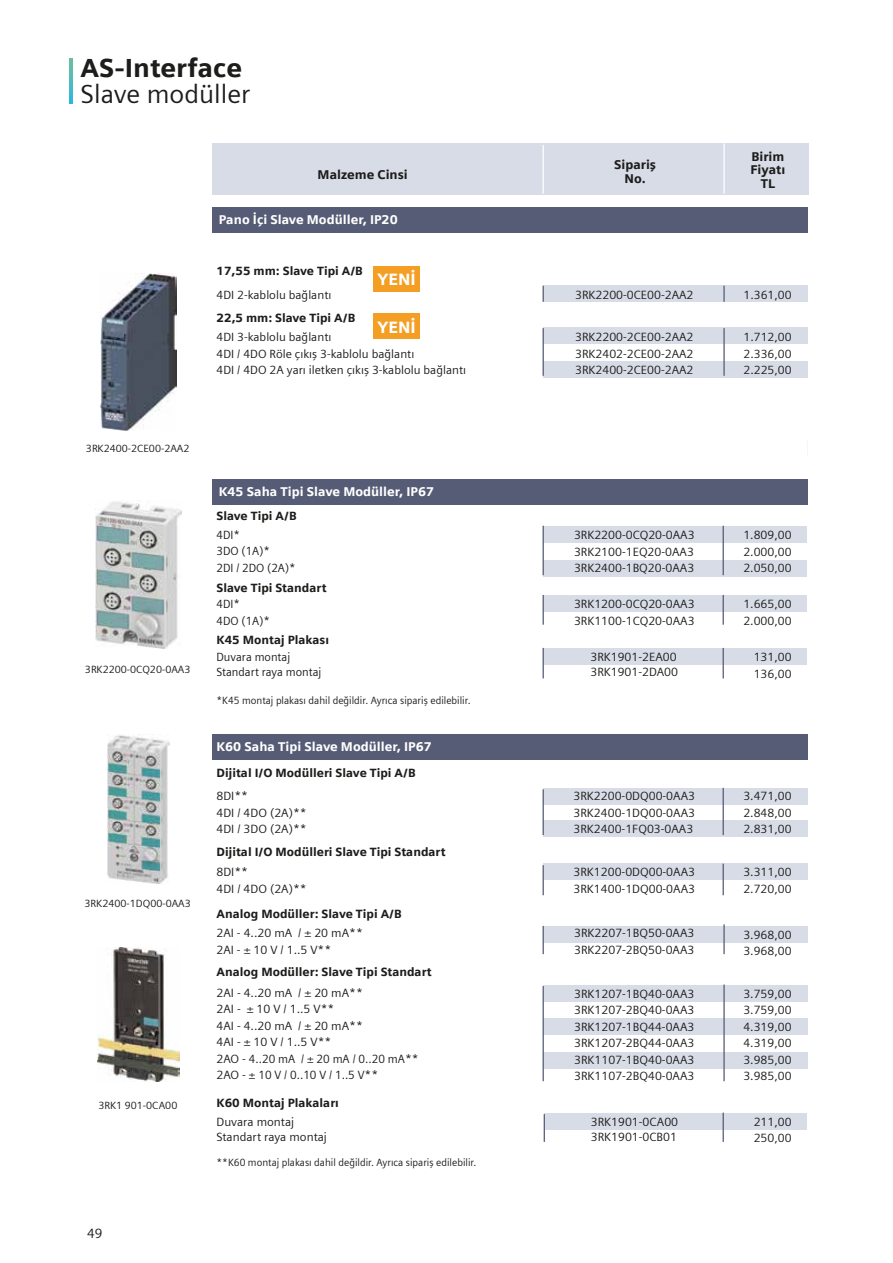
<style>
.page{position:relative;width:893px;height:1263px;background:#fff}
.page>*{position:absolute;margin:0;border:0;box-sizing:border-box;transform-origin:0 0}
.t1{font:26.25px "Siemens Sans";color:#1d1d1b}
.t2{font:900 26.25px "Siemens Sans";color:#1d1d1b}
.t3{font:900 16.5px "Siemens Sans";color:#fff}
.t4{font:13.5px "Siemens Sans";color:#1d1d1b}
.t5{font:900 12.75px "Siemens Sans";color:#fff}
.t6{font:900 12.75px/13.5px "Siemens Sans";color:#1d1d1b;text-align:center}
.t7{font:12px/16.5px "Siemens Sans";color:#1d1d1b}
.t8{font:900 12px "Siemens Sans";color:#1d1d1b}
.t9{font:11.85px/16.4px "Siemens Sans";color:#1d1d1b}
.t10{font:11.85px/16.4px "Siemens Sans";color:#1d1d1b;scale:.96 1}
.t11{font:10.5px "Siemens Sans";color:#1d1d1b;scale:.96 1}
.t12{font:10.5px "Siemens Sans";color:#1d1d1b}
.s1{font-size:11.85px}
</style>
<div class="page">
<div style="left:212px;top:207px;width:595px;height:26px;background:#575c76"></div>
<div style="left:212px;top:143px;width:596px;height:51px;background:#d8dce7"></div>
<hr style="left:723px;top:143px;width:2px;height:51px;background:#fff">
<hr style="left:543px;top:145px;width:1px;height:49px;background:#fff">
<div style="left:543px;top:285px;width:265px;height:16px;background:#d8dce7"></div>
<svg style="left:723px;top:286px;width:2px;height:16px"></svg>
<svg style="left:543px;top:286px;width:1px;height:16px"></svg>
<div style="left:543px;top:361px;width:265px;height:16px;background:#d8dce7"></div>
<div style="left:543px;top:327px;width:265px;height:16px;background:#d8dce7"></div>
<hr style="left:723px;top:328px;width:2px;height:48px;background:#575c76">
<hr style="left:543px;top:328px;width:1px;height:48px;background:#575c76">
<img style="left:101px;top:274px;width:75px;height:157px">
<div style="left:212px;top:479px;width:596px;height:25px;background:#575c76"></div>
<img style="left:108px;top:735px;width:61px;height:148px">
<img style="left:98px;top:948px;width:81px;height:133px">
<div style="left:543px;top:560px;width:264px;height:17px;background:#d8dce7"></div>
<div style="left:543px;top:526px;width:264px;height:16px;background:#d8dce7"></div>
<hr style="left:723px;top:526px;width:1px;height:49px;background:#575c76">
<hr style="left:543px;top:526px;width:1px;height:49px;background:#575c76">
<div style="left:543px;top:595px;width:264px;height:16px;background:#d8dce7"></div>
<hr style="left:723px;top:595px;width:1px;height:30px;background:#575c76">
<hr style="left:543px;top:595px;width:1px;height:30px;background:#575c76">
<div style="left:543px;top:648px;width:264px;height:16px;background:#d8dce7"></div>
<hr style="left:723px;top:648px;width:1px;height:30px;background:#575c76">
<hr style="left:543px;top:648px;width:1px;height:30px;background:#575c76">
<div style="left:212px;top:734px;width:596px;height:25px;background:#575c76"></div>
<div style="left:543px;top:1052px;width:265px;height:16px;background:#d8dce7"></div>
<div style="left:543px;top:1018px;width:265px;height:16px;background:#d8dce7"></div>
<div style="left:544px;top:1113px;width:263px;height:16px;background:#d8dce7"></div>
<hr style="left:723px;top:1112px;width:1px;height:30px;background:#575c76">
<svg style="left:544px;top:1114px;width:1px;height:28px"></svg>
<div style="left:543px;top:985px;width:265px;height:16px;background:#d8dce7"></div>
<hr style="left:723px;top:984px;width:2px;height:97px;background:#575c76">
<hr style="left:543px;top:986px;width:1px;height:95px;background:#575c76">
<div style="left:543px;top:926px;width:265px;height:16px;background:#d8dce7"></div>
<hr style="left:723px;top:924px;width:2px;height:30px;background:#575c76">
<svg style="left:543px;top:926px;width:1px;height:28px"></svg>
<div style="left:543px;top:820px;width:265px;height:16px;background:#d8dce7"></div>
<div style="left:543px;top:788px;width:265px;height:16px;background:#d8dce7"></div>
<hr style="left:723px;top:788px;width:1px;height:47px;background:#575c76">
<hr style="left:543px;top:789px;width:1px;height:46px;background:#575c76">
<div style="left:543px;top:864px;width:265px;height:16px;background:#d8dce7"></div>
<hr style="left:723px;top:864px;width:1px;height:31px;background:#575c76">
<hr style="left:543px;top:865px;width:1px;height:30px;background:#575c76">
<img style="left:95px;top:500px;width:87px;height:148px">
<div style="left:373px;top:266px;width:47px;height:25px;background:#f59e24"></div>
<div style="left:373px;top:313px;width:47px;height:25px;background:#f59e24"></div>
<svg style="left:70px;top:59px;width:2px;height:44px"></svg>
<h1 class="t2" style="left:81px;top:52px;width:163px">AS-Interface</h1>
<h1 class="t1" style="left:81px;top:74px;width:171px">Slave modüller</h1>
<p class="t6" style="left:614px;top:158px;width:44px">Sipariş</p>
<p class="t6" style="left:318px;top:167px;width:92px">Malzeme Cinsi</p>
<p class="t6" style="left:624px;top:172px;width:23px">No.</p>
<p class="t5" style="left:219px;top:212px;width:180px">Pano İçi Slave Modüller, IP20</p>
<p class="t6" style="left:750px;top:149px;width:36px">Birim<br>Fiyatı<br>TL</p>
<p class="t8" style="left:216px;top:264px;width:148px">17,55 mm: Slave Tipi A/B</p>
<h2 class="t3" style="left:378px;top:270px;width:40px">YENİ</h2>
<h2 class="t3" style="left:378px;top:317px;width:40px">YENİ</h2>
<p class="t9" style="left:216px;top:286px;width:116px">4DI 2-kablolu bağlantı</p>
<p class="t7" style="left:575px;top:286px;width:120px">3RK2200-0CE00-2AA2</p>
<p class="t9" style="left:744px;top:286px;width:50px">1.361,00</p>
<p class="t9" style="left:216px;top:328px;width:251px">4DI 3-kablolu bağlantı<br>4DI / 4DO Röle çıkış 3-kablolu bağlantı<br>4DI / 4DO 2A yarı iletken çıkış 3-kablolu bağlantı</p>
<p class="t7" style="left:575px;top:328px;width:120px;text-align:justify">3RK2200-2CE00-2AA2<br>3RK2402-2CE00-2AA2<br>3RK2400-2CE00-2AA2</p>
<p class="t8" style="left:216px;top:311px;width:140px">22,5 mm: Slave Tipi A/B</p>
<p class="t9" style="left:744px;top:328px;width:50px;text-align:justify">1.712,00<br>2.336,00<br>2.225,00</p>
<p class="t12" style="left:86px;top:441px;width:105px">3RK2400-2CE00-2AA2</p>
<p class="t12" style="left:85px;top:661px;width:107px">3RK2200-0CQ20-0AA3</p>
<p class="t12" style="left:85px;top:896px;width:108px">3RK2400-1DQ00-0AA3</p>
<p class="t12" style="left:98px;top:1097px;width:81px">3RK1 901-0CA00</p>
<p class="t4" style="left:87px;top:1223px;width:17px">49</p>
<p class="t5" style="left:219px;top:484px;width:217px">K45 Saha Tipi Slave Modüller, IP67</p>
<p class="t8" style="left:216px;top:509px;width:82px">Slave Tipi A/B</p>
<p class="t10" style="left:216px;top:526px;width:84px">4DI*<br>3DO (1A)*<br>2DI / 2DO (2A)*</p>
<p class="t7" style="left:574px;top:526px;width:122px;text-align:justify">3RK2200-0CQ20-0AA3<br>3RK2100-1EQ20-0AA3<br>3RK2400-1BQ20-0AA3</p>
<p class="t7" style="left:743px;top:526px;width:50px;text-align:justify">1.809<span class="s1">,00<br></span>2.000<span class="s1">,00<br></span>2.050<span class="s1">,00</span></p>
<p class="t8" style="left:216px;top:580px;width:112px">Slave Tipi Standart</p>
<p class="t10" style="left:216px;top:595px;width:57px">4DI*<br>4DO (1A)*</p>
<p class="t7" style="left:574px;top:595px;width:122px">3RK1200-0CQ20-0AA3<br>3RK1100-1CQ20-0AA3</p>
<p class="t7" style="left:743px;top:595px;width:50px">1.665<span class="s1">,00<br></span>2.000<span class="s1">,00</span></p>
<p class="t8" style="left:216px;top:633px;width:114px">K45 Montaj Plakası</p>
<p class="t10" style="left:216px;top:649px;width:111px;line-height:14.7px">Duvara montaj<br>Standart raya montaj</p>
<p class="t7" style="left:590px;top:649px;width:89px;line-height:14.9px">3RK1901-2EA00<br>3RK1901-2DA00</p>
<p class="t7" style="left:754px;top:648px;width:39px">131<span class="s1">,00<br></span>136<span class="s1">,00</span></p>
<p class="t11" style="left:216px;top:693px;width:266px">*K45 montaj plakası dahil değildir. Ayrıca sipariş edilebilir.</p>
<p class="t5" style="left:216px;top:739px;width:217px">K60 Saha Tipi Slave Modüller, IP67</p>
<p class="t8" style="left:216px;top:766px;width:201px">Dijital I/O Modülleri Slave Tipi A/B</p>
<p class="t7" style="left:216px;top:787px;width:92px">8DI**<br>4DI / 4DO (2A)**<br>4DI / 3DO (2A)**</p>
<p class="t7" style="left:743px;top:787px;width:50px;text-align:justify">3.471<span class="s1">,00<br></span>2.848<span class="s1">,00<br></span>2.831<span class="s1">,00</span></p>
<p class="t7" style="left:574px;top:787px;width:123px;text-align:justify">3RK2200-0DQ00-0AA3<br>3RK2400-1DQ00-0AA3<br>3RK2400-1FQ03-0AA3</p>
<p class="t8" style="left:216px;top:845px;width:231px">Dijital I/O Modülleri Slave Tipi Standart</p>
<p class="t7" style="left:216px;top:863px;width:92px">8DI**<br>4DI / 4DO (2A)**</p>
<p class="t7" style="left:743px;top:863px;width:50px">3.311<span class="s1">,00<br></span>2.720<span class="s1">,00</span></p>
<p class="t7" style="left:574px;top:863px;width:123px">3RK1200-0DQ00-0AA3<br>3RK1400-1DQ00-0AA3</p>
<p class="t8" style="left:216px;top:906px;width:187px">Analog Modüller: Slave Tipi A/B</p>
<p class="t7" style="left:216px;top:924px;width:148px">2AI - 4..20 mA / ± 20 mA**<br>2AI - ± 10 V / 1..5 V**</p>
<p class="t8" style="left:216px;top:965px;width:217px">Analog Modüller: Slave Tipi Standart</p>
<p class="t7" style="left:216px;top:984px;width:204px">2AI - 4..20 mA / ± 20 mA**<br>2AI - ± 10 V / 1..5 V**<br>4AI - 4..20 mA / ± 20 mA**<br>4AI - ± 10 V / 1..5 V**<br>2AO - 4..20 mA / ± 20 mA / 0..20 mA**<br>2AO - ± 10 V / 0..10 V / 1..5 V**</p>
<p class="t8" style="left:216px;top:1096px;width:124px">K60 Montaj Plakaları</p>
<p class="t7" style="left:216px;top:1113px;width:112px;line-height:14.9px">Duvara montaj<br>Standart raya montaj</p>
<p class="t11" style="left:216px;top:1154px;width:272px">**K60 montaj plakası dahil değildir. Ayrıca sipariş edilebilir.</p>
<p class="t7" style="left:574px;top:924px;width:122px">3RK2207-1BQ50-0AA3<br>3RK2207-2BQ50-0AA3</p>
<p class="t7" style="left:743px;top:925px;width:50px">3.968<span class="s1">,00<br></span>3.968<span class="s1">,00</span></p>
<p class="t7" style="left:574px;top:984px;width:122px;text-align:justify">3RK1207-1BQ40-0AA3<br>3RK1207-2BQ40-0AA3<br>3RK1207-1BQ44-0AA3<br>3RK1207-2BQ44-0AA3<br>3RK1107-1BQ40-0AA3<br>3RK1107-2BQ40-0AA3</p>
<p class="t7" style="left:743px;top:984px;width:50px;text-align:justify">3.759<span class="s1">,00<br></span>3.759<span class="s1">,00<br></span>4.319<span class="s1">,00<br></span>4.319<span class="s1">,00<br></span>3.985<span class="s1">,00<br></span>3.985<span class="s1">,00</span></p>
<p class="t7" style="left:591px;top:1113px;width:89px;line-height:14.9px">3RK1901-0CA00<br>3RK1901-0CB01</p>
<p class="t7" style="left:754px;top:1112px;width:39px">211<span class="s1">,00<br></span>250<span class="s1">,00</span></p>
</div>
